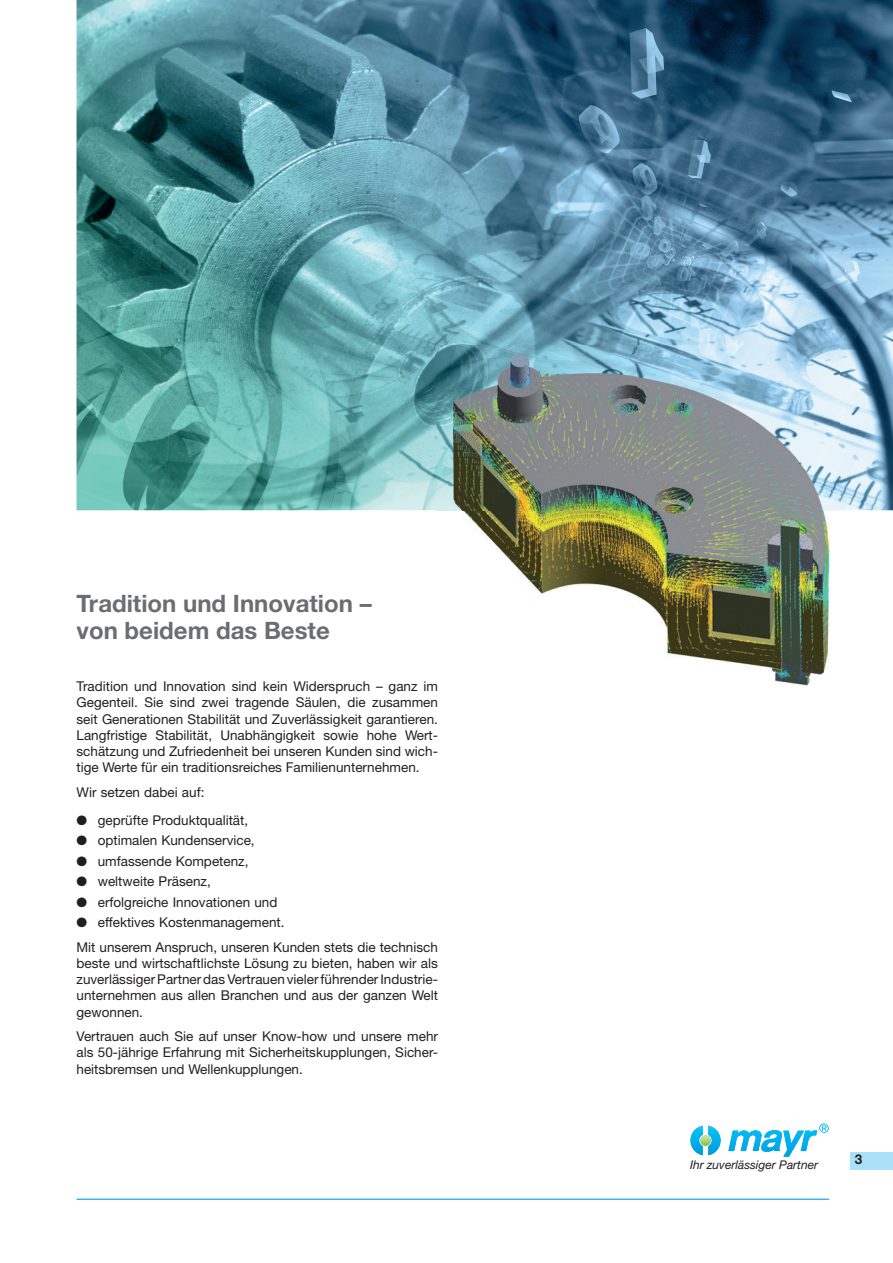
<style>
.page{position:relative;width:893px;height:1263px;background:#fff}
.page>*{position:absolute;margin:0;border:0;box-sizing:border-box;transform-origin:0 0}
.t1{font:700 24px/27px "Helvetica Neue LT Pro";color:#6c6d70}
.t2{font:13.5px/16.2px "Helvetica Neue LT Pro";color:#231f20;text-align:justify}
.t3{font:700 13.5px "Helvetica Neue LT Pro";color:#231f20}
.t4{font:italic 12px "Helvetica Neue LT Pro";color:#231f20}
</style>
<div class="page">
<svg style="left:690px;top:1126px;width:31px;height:29px"></svg>
<svg style="left:728px;top:1123px;width:101px;height:34px"></svg>
<img style="left:77px;top:0;width:816px;height:510px">
<img style="left:436px;top:345px;width:404px;height:341px">
<div style="left:850px;top:1152px;width:43px;height:17px;background:#aae0f9"></div>
<hr style="left:77px;top:1198px;width:752px;height:2px;background:#00a1e3">
<h1 class="t1" style="left:77px;top:590px;width:297px">Tradition und Innovation – von beidem das Beste</h1>
<p class="t2" style="left:77px;top:678px;width:363px">Tradition und Innovation sind kein Widerspruch – ganz im Gegenteil. Sie sind zwei tragende Säulen, die zusammen seit Generationen Stabilität und Zuverlässigkeit garantieren.<br>Langfristige Stabilität, Unabhängigkeit sowie hohe Wert&shy;schätzung und Zufriedenheit bei unseren Kunden sind wich&shy;tige Werte für ein traditionsreiches Familienunternehmen.</p>
<p class="t2" style="left:77px;top:783px;width:129px">Wir setzen dabei auf:</p>
<p class="t2" style="left:77px;top:811px;width:173px">● geprüfte Produktqualität,</p>
<p class="t2" style="left:77px;top:832px;width:180px">● optimalen Kundenservice,</p>
<p class="t2" style="left:77px;top:852px;width:173px">● umfassende Kompetenz,</p>
<p class="t2" style="left:77px;top:873px;width:136px">● weltweite Präsenz,</p>
<p class="t2" style="left:77px;top:893px;width:202px">● erfolgreiche Innovationen und</p>
<p class="t2" style="left:77px;top:909px;width:363px;line-height:24.8px">● effektives Kostenmanagement.<br>Mit unserem Anspruch, unseren Kunden stets die technisch</p>
<p class="t2" style="left:77px;top:955px;width:363px">beste und wirtschaftlichste Lösung zu bieten, haben wir als zuverlässiger Partner das Vertrauen vieler führender Industrie&shy;unternehmen aus allen Branchen und aus der ganzen Welt gewonnen.</p>
<p class="t2" style="left:77px;top:1028px;width:363px">Vertrauen auch Sie auf unser Know-how und unsere mehr als 50-jährige Erfahrung mit Sicherheitskupplungen, Sicher&shy;heitsbremsen und Wellenkupplungen.</p>
<p class="t4" style="left:690px;top:1158px;width:129px">Ihr zuverlässiger Partner</p>
<p class="t3" style="left:855px;top:1151px;width:9px">3</p>
</div>
